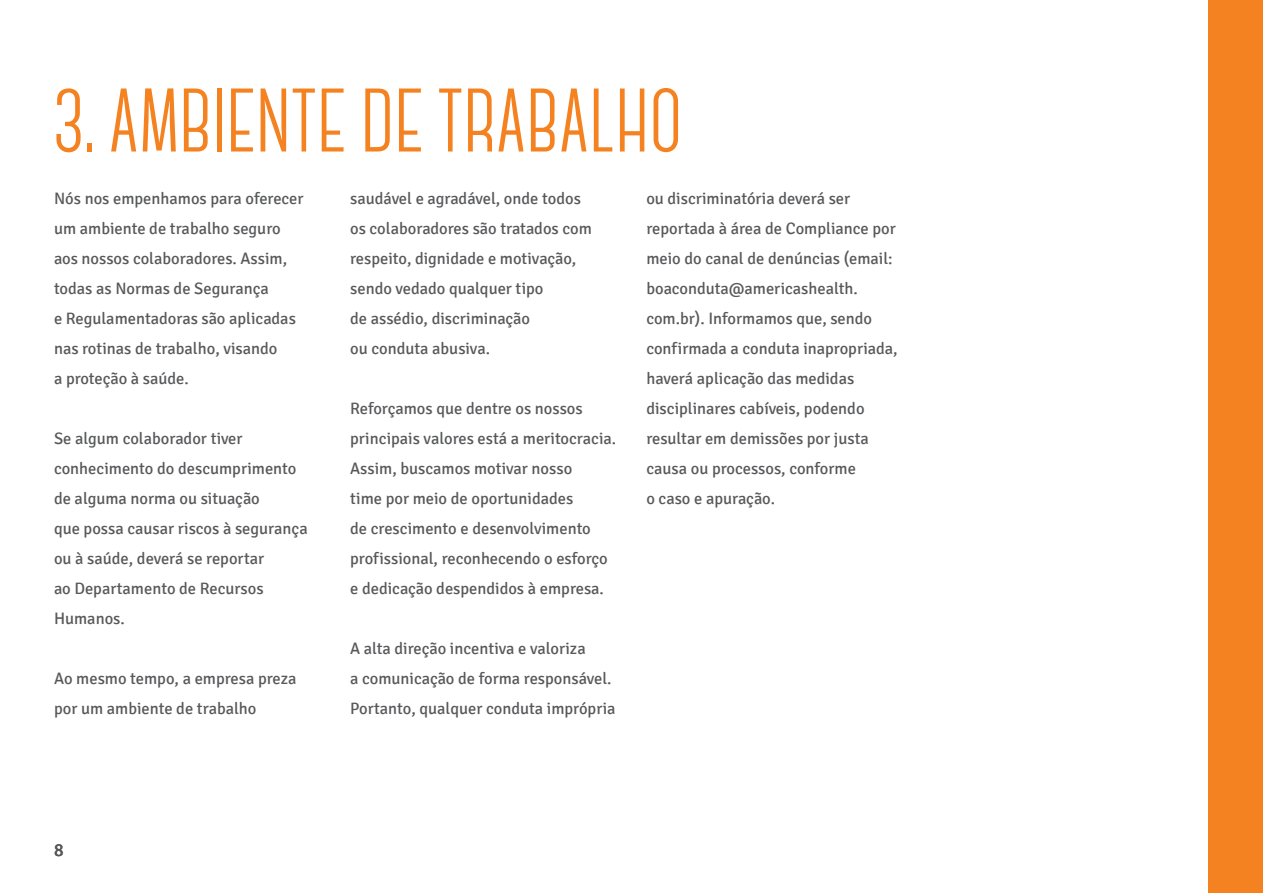
<style>
.page{position:relative;width:1263px;height:893px;background:#fff}
.page>*{position:absolute;margin:0;border:0;box-sizing:border-box;transform-origin:0 0}
.TITULO{font:700 90px "Canter";color:#f58220}
.TEXTO_DESIGN{font:18px "Signika";color:#57585a}
.TEXTO_DESIGN-2{font:16.5px/30px "Signika";color:#57585a}
</style>
<div class="page">
<div style="left:1209px;top:0;width:54px;height:893px;background:#f58220"></div>
<p class="TITULO" style="left:54px;top:76px;width:630px">3. AMBIENTE DE TRABALHO</p>
<p class="TEXTO_DESIGN-2" style="left:54px;top:184px;width:251px">Nós nos empenhamos para oferecer um ambiente de trabalho seguro</p>
<p class="TEXTO_DESIGN-2" style="left:54px;top:244px;width:235px">aos nossos colaboradores. Assim, todas as Normas de Segurança</p>
<p class="TEXTO_DESIGN-2" style="left:54px;top:304px;width:243px">e Regulamentadoras são aplicadas nas rotinas de trabalho, visando</p>
<p class="TEXTO_DESIGN-2" style="left:54px;top:364px;width:136px">a proteção à saúde.</p>
<p class="TEXTO_DESIGN-2" style="left:350px;top:184px;width:243px">saudável e agradável, onde todos os colaboradores são tratados com respeito, dignidade e motivação, sendo vedado qualquer tipo</p>
<p class="TEXTO_DESIGN-2" style="left:350px;top:304px;width:181px">de assédio, discriminação</p>
<p class="TEXTO_DESIGN-2" style="left:350px;top:334px;width:141px">ou conduta abusiva.</p>
<p class="TEXTO_DESIGN-2" style="left:646px;top:184px;width:253px">ou discriminatória deverá ser reportada à área de Compliance por meio do canal de denúncias (email: boaconduta@americashealth. com.br). Informamos que, sendo confirmada a conduta inapropriada, haverá aplicação das medidas disciplinares cabíveis, podendo resultar em demissões por justa causa ou processos, conforme</p>
<p class="TEXTO_DESIGN-2" style="left:646px;top:484px;width:130px">o caso e apuração.</p>
<p class="TEXTO_DESIGN-2" style="left:350px;top:394px;width:267px">Reforçamos que dentre os nossos principais valores está a meritocracia.<br>Assim, buscamos motivar nosso<br>time por meio de oportunidades<br>de crescimento e desenvolvimento profissional, reconhecendo o esforço e dedicação despendidos à empresa.</p>
<p class="TEXTO_DESIGN-2" style="left:54px;top:424px;width:244px">Se algum colaborador tiver conhecimento do descumprimento</p>
<p class="TEXTO_DESIGN-2" style="left:54px;top:484px;width:207px">de alguma norma ou situação</p>
<p class="TEXTO_DESIGN-2" style="left:54px;top:514px;width:255px">que possa causar riscos à segurança ou à saúde, deverá se reportar</p>
<p class="TEXTO_DESIGN-2" style="left:54px;top:574px;width:211px">ao Departamento de Recursos<br>Humanos.</p>
<p class="TEXTO_DESIGN-2" style="left:54px;top:664px;width:244px">Ao mesmo tempo, a empresa preza por um ambiente de trabalho</p>
<p class="TEXTO_DESIGN" style="left:54px;top:840px;width:11px">8</p>
<p class="TEXTO_DESIGN-2" style="left:350px;top:634px;width:237px">A alta direção incentiva e valoriza</p>
<p class="TEXTO_DESIGN-2" style="left:350px;top:664px;width:267px">a comunicação de forma responsável.<br>Portanto, qualquer conduta imprópria</p>
</div>
